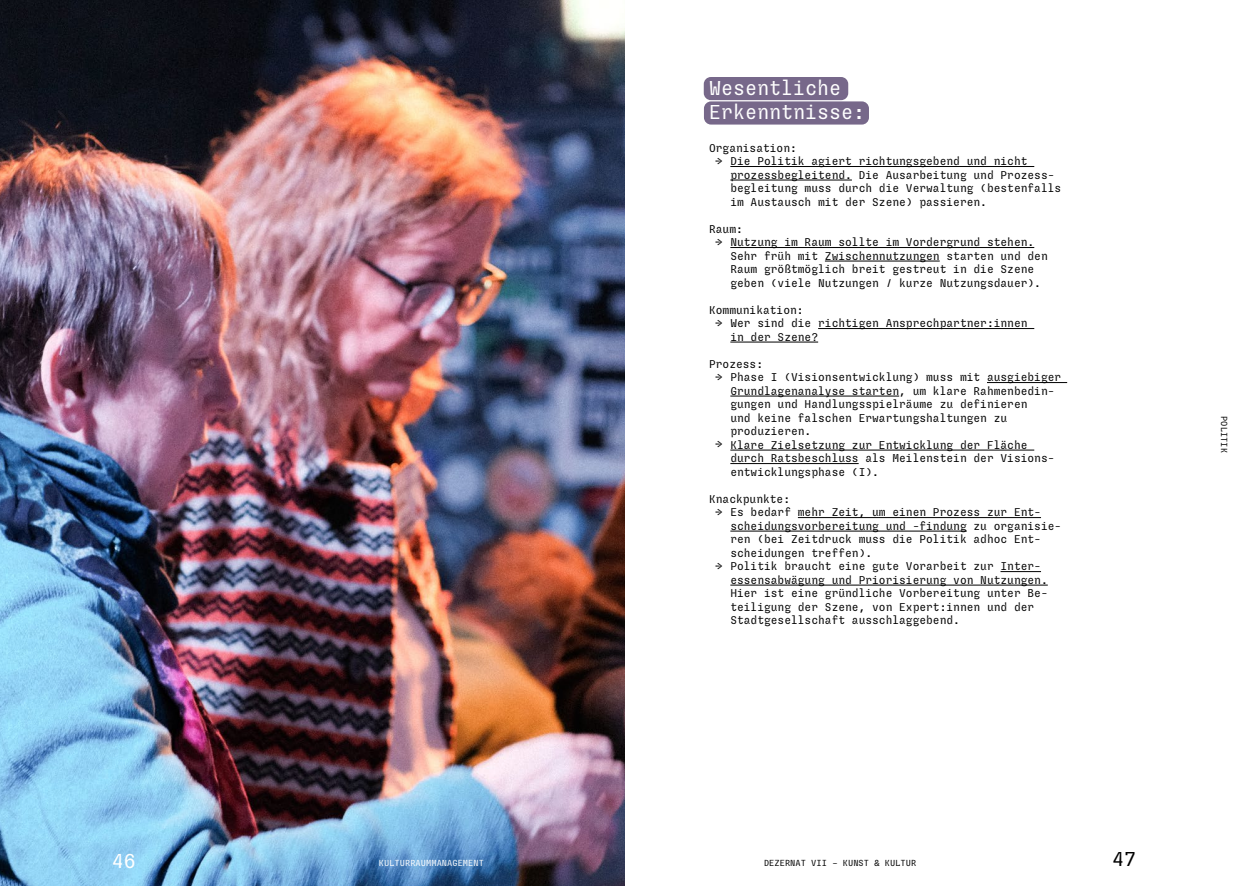
<style>
.page{position:relative;width:1248px;height:886px;background:#fff}
.page>*{position:absolute;margin:0;border:0;box-sizing:border-box;transform-origin:0 0}
.t1{font:20px/24px "Sligoil Micro";color:#fff}
.t2{font:20px "Sligoil Micro";color:#000}
.t3{font:11.25px/13.5px "Sligoil Micro";color:#000}
.t4{font:8.75px "Sligoil Micro";color:#000}
.t5{font:8.75px "Sligoil Micro";color:#fff}
</style>
<div class="page">
<img style="left:0;top:0;width:624px;height:886px">
<div style="left:704px;top:101px;width:164px;height:24px;background:#77688a;border-radius:7px"></div>
<div style="left:703px;top:77px;width:145px;height:23px;background:#77688a;border-radius:7px"></div>
<hr style="left:730px;top:166px;width:304px;height:1px;background:#000">
<hr style="left:730px;top:180px;width:121px;height:1px;background:#000">
<hr style="left:730px;top:247px;width:304px;height:1px;background:#000">
<hr style="left:824px;top:261px;width:115px;height:1px;background:#000">
<hr style="left:818px;top:328px;width:216px;height:1px;background:#000">
<hr style="left:730px;top:342px;width:88px;height:1px;background:#000">
<hr style="left:986px;top:382px;width:81px;height:1px;background:#000">
<hr style="left:730px;top:396px;width:169px;height:1px;background:#000">
<hr style="left:730px;top:450px;width:304px;height:1px;background:#000">
<hr style="left:730px;top:463px;width:128px;height:1px;background:#000">
<hr style="left:797px;top:517px;width:243px;height:1px;background:#000">
<hr style="left:730px;top:531px;width:236px;height:1px;background:#000">
<hr style="left:1000px;top:571px;width:40px;height:1px;background:#000">
<hr style="left:730px;top:585px;width:317px;height:1px;background:#000">
<h1 class="t1" style="left:112px;top:849px;width:25px">46</h1>
<p class="t5" style="left:379px;top:858px;width:107px">KULTURRAUMMANAGEMENT</p>
<h1 class="t1" style="left:709px;top:76px;width:157px">Wesentliche<br>Erkenntnisse:</h1>
<p class="t3" style="left:715px;top:154px;width:8px">→</p>
<p class="t3" style="left:730px;top:141px;width:332px;text-indent:-21px">Organisation:<br>Die Politik agiert richtungsgebend und nicht prozessbegleitend. Die Ausarbeitung und Prozess&shy;begleitung muss durch die Verwaltung (bestenfalls im Austausch mit der Szene) passieren.</p>
<p class="t3" style="left:730px;top:222px;width:319px;text-indent:-21px">Raum:<br>Nutzung im Raum sollte im Vordergrund stehen.<br>Sehr früh mit Zwischennutzungen starten und den Raum größtmöglich breit gestreut in die Szene geben (viele Nutzungen / kurze Nutzungsdauer).</p>
<p class="t3" style="left:730px;top:303px;width:299px;text-indent:-21px">Kommunikation:<br>Wer sind die richtigen Ansprechpartner:innen in der Szene?</p>
<p class="t3" style="left:730px;top:357px;width:332px;text-indent:-21px">Prozess:<br>Phase I (Visionsentwicklung) muss mit ausgiebiger Grundlagenanalyse starten, um klare Rahmenbedin&shy;gungen und Handlungsspielräume zu definieren<br>und keine falschen Erwartungshaltungen zu produzieren.<br>Klare Zielsetzung zur Entwicklung der Fläche durch Ratsbeschluss als Meilenstein der Visions&shy;entwicklungsphase (I).</p>
<p class="t3" style="left:730px;top:492px;width:332px;text-indent:-21px">Knackpunkte:<br>Es bedarf mehr Zeit, um einen Prozess zur Ent&shy;scheidungsvorbereitung und -findung zu organisie&shy;ren (bei Zeitdruck muss die Politik adhoc Ent&shy;scheidungen treffen).<br>Politik braucht eine gute Vorarbeit zur Inter&shy;essensabwägung und Priorisierung von Nutzungen.<br>Hier ist eine gründliche Vorbereitung unter Be&shy;teiligung der Szene, von Expert:innen und der Stadtgesellschaft ausschlaggebend.</p>
<p class="t3" style="left:715px;top:235px;width:8px">→</p>
<p class="t3" style="left:715px;top:316px;width:8px">→</p>
<p class="t3" style="left:715px;top:370px;width:8px">→</p>
<p class="t3" style="left:715px;top:437px;width:8px">→</p>
<p class="t3" style="left:715px;top:505px;width:8px">→</p>
<p class="t3" style="left:715px;top:559px;width:8px">→</p>
<p class="t4" style="left:1229px;top:416px;width:38px;rotate:90deg">POLITIK</p>
<p class="t4" style="left:764px;top:857px;width:154px">DEZERNAT VII – KUNST &amp; KULTUR</p>
<h1 class="t2" style="left:1112px;top:846px;width:25px">47</h1>
</div>
